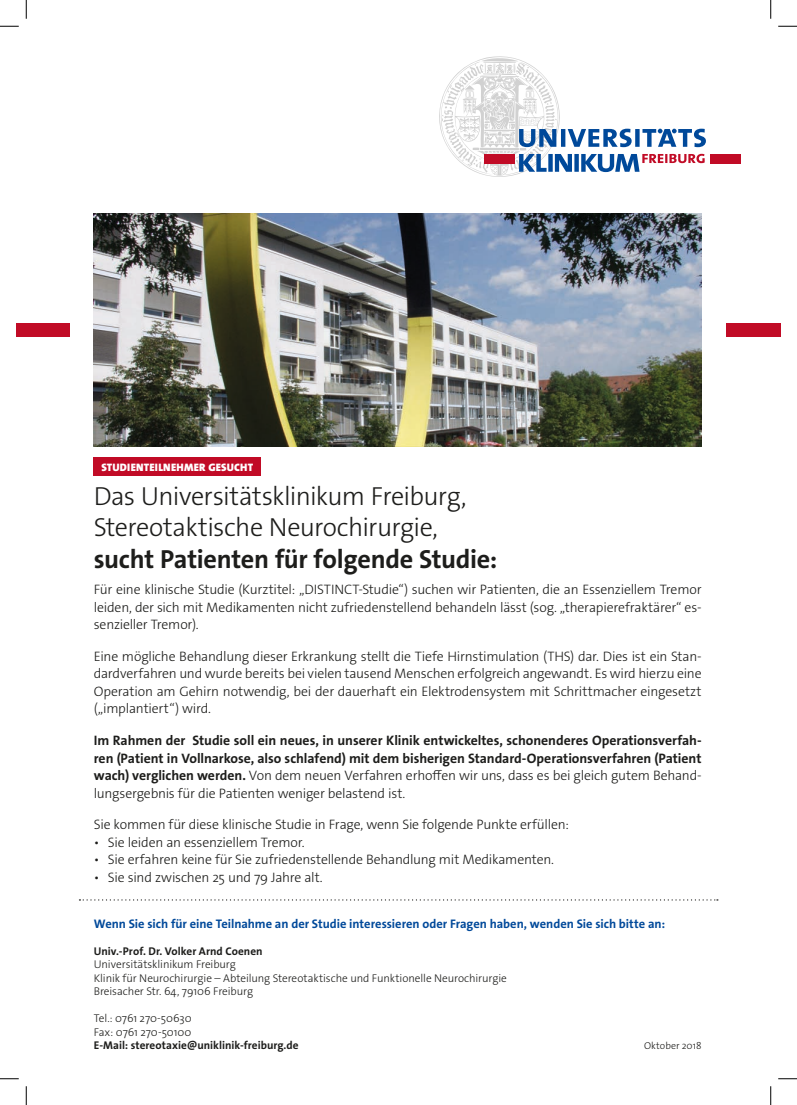
<style>
.page{position:relative;width:797px;height:1105px;background:#fff}
.page>*{position:absolute;margin:0;border:0;box-sizing:border-box;transform-origin:0 0}
.t1{font:300 26.25px/31.5px "The Sans Os F";letter-spacing:-.025em;color:#1d1d1b}
.t2{font:300 13.75px/17.5px "The Sans Os F";letter-spacing:-.015em;color:#1d1d1b;text-align:justify}
.t3{font:700 13.75px/17.5px "The Sans Os F";letter-spacing:-.005em;color:#1d1d1b;text-align:justify}
.t4{font:700 12.5px "The Sans Os F";color:#00499a}
.t5{font:300 11.25px "The Sans Os F";letter-spacing:-.005em;color:#1d1d1b}
.t6{font:700 11.25px "The Sans Os F";letter-spacing:.005em;color:#1d1d1b}
.t7{font:900 10.88px "The Sans Os F";letter-spacing:.02em;color:#fff}
.t8{font:300 10px "The Sans Os F";letter-spacing:.005em;color:#1d1d1b}
.s1{font-weight:700}
.s2{font-weight:300}
</style>
<div class="page">
<div style="left:710px;top:154px;width:30px;height:9px;background:#c10b26"></div>
<svg style="left:439px;top:56px;width:267px;height:121px"></svg>
<div style="left:16px;top:323px;width:53px;height:14px;background:#c10b26"></div>
<div style="left:726px;top:323px;width:54px;height:14px;background:#c10b26"></div>
<svg style="left:79px;top:899px;width:639px;height:1px"></svg>
<img style="left:94px;top:214px;width:607px;height:232px">
<div style="left:94px;top:457px;width:167px;height:19px;background:#c10b26"></div>
<svg style="left:0;top:25px;width:19px;height:2px"></svg>
<svg style="left:778px;top:25px;width:19px;height:2px"></svg>
<svg style="left:0;top:1078px;width:19px;height:1px"></svg>
<svg style="left:778px;top:1078px;width:19px;height:1px"></svg>
<svg style="left:25px;top:0;width:2px;height:19px"></svg>
<svg style="left:25px;top:1086px;width:2px;height:19px"></svg>
<svg style="left:770px;top:0;width:1px;height:19px"></svg>
<svg style="left:770px;top:1086px;width:1px;height:19px"></svg>
<p class="t7" style="left:101px;top:460px;width:153px">STUDIENTEILNEHMER GESUCHT</p>
<p class="t1" style="left:94px;top:480px;width:405px">Das Universitätsklinikum Freiburg,<br>Stereotaktische Neurochirurgie, <span class="s1">sucht Patienten für folgende Studie:</span></p>
<p class="t2" style="left:94px;top:581px;width:609px">Für eine klinische Studie (Kurztitel: „DISTINCT-Studie“) suchen wir Patienten, die an Essenziellem Tremor leiden, der sich mit Medikamenten nicht zufriedenstellend behandeln lässt (sog. „therapierefraktärer“ es&shy;senzieller Tremor).</p>
<p class="t2" style="left:94px;top:647px;width:609px">Eine mögliche Behandlung dieser Erkrankung stellt die Tiefe Hirnstimulation (THS) dar. Dies ist ein Stan&shy;dardverfahren und wurde bereits bei vielen tausend Menschen erfolgreich angewandt. Es wird hierzu eine Operation am Gehirn notwendig, bei der dauerhaft ein Elektrodensystem mit Schrittmacher eingesetzt („implantiert“) wird.</p>
<p class="t3" style="left:94px;top:732px;width:609px">Im Rahmen der Studie soll ein neues, in unserer Klinik entwickeltes, schonenderes Operationsverfah&shy;ren (Patient in Vollnarkose, also schlafend) mit dem bisherigen Standard-Operationsverfahren (Patient wach) verglichen werden. <span class="s2">Von dem neuen Verfahren erhoffen wir uns, dass es bei gleich gutem Behand&shy;lungsergebnis für die Patienten weniger belastend ist.</span></p>
<p class="t2" style="left:94px;top:816px;width:477px">Sie kommen für diese klinische Studie in Frage, wenn Sie folgende Punkte erfüllen:</p>
<p class="t2" style="left:94px;top:833px;width:212px">• Sie leiden an essenziellem Tremor.</p>
<p class="t2" style="left:94px;top:851px;width:462px">• Sie erfahren keine für Sie zufriedenstellende Behandlung mit Medikamenten.</p>
<p class="t2" style="left:94px;top:868px;width:230px">• Sie sind zwischen 25 und 79 Jahre alt.</p>
<p class="t4" style="left:94px;top:915px;width:573px">Wenn Sie sich für eine Teilnahme an der Studie interessieren oder Fragen haben, wenden Sie sich bitte an:</p>
<p class="t6" style="left:94px;top:944px;width:170px">Univ.-Prof. Dr. Volker Arnd Coenen</p>
<p class="t5" style="left:94px;top:957px;width:144px">Universitätsklinikum Freiburg</p>
<p class="t5" style="left:94px;top:971px;width:414px">Klinik für Neurochirurgie – Abteilung Stereotaktische und Funktionelle Neurochirurgie</p>
<p class="t5" style="left:94px;top:984px;width:161px">Breisacher Str. 64, 79106 Freiburg</p>
<p class="t5" style="left:94px;top:1011px;width:99px">Tel.: 0761 270-50630</p>
<p class="t5" style="left:94px;top:1025px;width:99px">Fax: 0761 270-50100</p>
<p class="t6" style="left:94px;top:1038px;width:206px">E-Mail: stereotaxie@uniklinik-freiburg.de</p>
<p class="t8" style="left:644px;top:1039px;width:59px">Oktober 2018</p>
</div>
